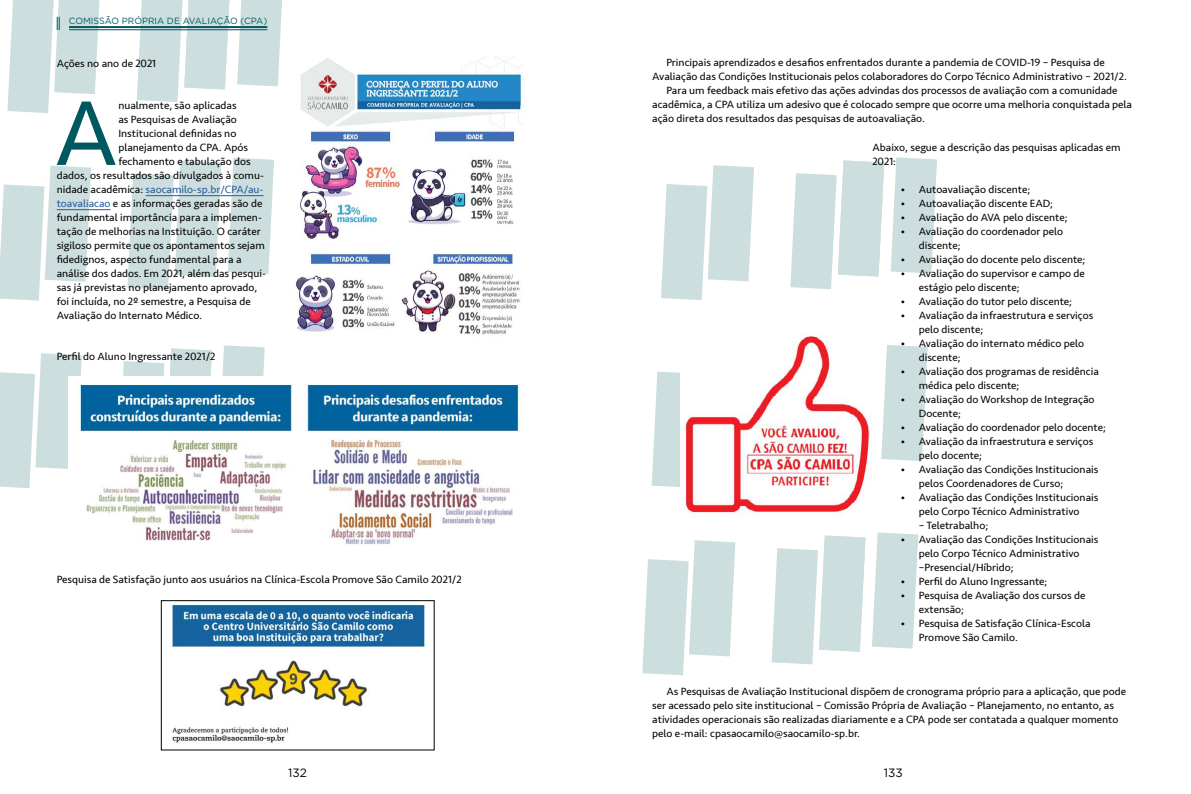
<style>
.page{position:relative;width:1191px;height:794px;background:#fff}
.page>*{position:absolute;margin:0;border:0;box-sizing:border-box;transform-origin:0 0}
.t1{font:95.1px "Seravek";color:#005960}
.t2{font:12px "Gotham";color:#000}
.t3{font:11px/14px "Seravek";color:#000}
.t4{font:11px "Seravek";color:#275b9b}
.t5{font:9px "Gotham";color:#005960}
.s1{color:#000}
.s2{color:#275b9b}
</style>
<div class="page">
<svg style="left:0;top:4px;width:13px;height:484px"></svg>
<svg style="left:123px;top:0;width:20px;height:376px"></svg>
<svg style="left:13px;top:0;width:110px;height:488px"></svg>
<svg style="left:143px;top:0;width:53px;height:376px"></svg>
<svg style="left:196px;top:0;width:86px;height:376px"></svg>
<hr style="left:146px;top:195px;width:117px;height:1px;background:#275b9b">
<hr style="left:57px;top:209px;width:54px;height:1px;background:#275b9b">
<img style="left:293px;top:57px;width:232px;height:280px">
<img style="left:69px;top:377px;width:452px;height:167px">
<img style="left:169px;top:604px;width:257px;height:140px">
<div style="left:161px;top:600px;width:274px;height:150px;border:1px solid #000"></div>
<hr style="left:69px;top:26px;width:198px;height:2px;background:#005960">
<hr style="left:69px;top:29px;width:198px;height:1px;background:#005960">
<svg style="left:57px;top:17px;width:3px;height:13px"></svg>
<svg style="left:642px;top:203px;width:24px;height:472px"></svg>
<svg style="left:776px;top:178px;width:20px;height:486px"></svg>
<svg style="left:666px;top:165px;width:110px;height:511px"></svg>
<svg style="left:796px;top:160px;width:53px;height:505px"></svg>
<svg style="left:849px;top:157px;width:88px;height:495px"></svg>
<img style="left:680px;top:325px;width:196px;height:199px">
<p class="t5" style="left:69px;top:15px;width:200px">COMISSÃO PRÓPRIA DE AVALIAÇÃO (CPA)</p>
<p class="t3" style="left:57px;top:56px;width:101px">Ações no ano de 2021</p>
<h1 class="t1" style="left:54px;top:60px;width:66px">A</h1>
<p class="t3" style="left:118px;top:98px;width:120px">nualmente, são aplicadas</p>
<p class="t3" style="left:118px;top:112px;width:120px">as Pesquisas de Avaliação</p>
<p class="t3" style="left:118px;top:126px;width:120px">Institucional definidas no</p>
<p class="t3" style="left:118px;top:140px;width:131px">planejamento da CPA. Após</p>
<p class="t3" style="left:118px;top:154px;width:134px">fechamento e tabulação dos</p>
<p class="t3" style="left:57px;top:168px;width:209px">dados, os resultados são divulgados à comu-</p>
<p class="t4" style="left:57px;top:181px;width:208px"><span class="s1">nidade acadêmica:</span> saocamilo-sp.br/CPA/au-</p>
<p class="t3" style="left:57px;top:196px;width:207px"><span class="s2">toavaliacao</span> e as informações geradas são de</p>
<p class="t3" style="left:57px;top:210px;width:207px">fundamental importância para a implemen-</p>
<p class="t3" style="left:57px;top:224px;width:205px">tação de melhorias na Instituição. O caráter</p>
<p class="t3" style="left:57px;top:238px;width:210px">sigiloso permite que os apontamentos sejam</p>
<p class="t3" style="left:57px;top:252px;width:186px">fidedignos, aspecto fundamental para a</p>
<p class="t3" style="left:57px;top:266px;width:211px">análise dos dados. Em 2021, além das pesqui-</p>
<p class="t3" style="left:57px;top:280px;width:202px">sas já previstas no planejamento aprovado,</p>
<p class="t3" style="left:57px;top:294px;width:195px">foi incluída, no 2º semestre, a Pesquisa de</p>
<p class="t3" style="left:57px;top:308px;width:147px">Avaliação do Internato Médico.</p>
<p class="t3" style="left:57px;top:349px;width:160px">Perfil do Aluno Ingressante 2021/2</p>
<p class="t3" style="left:57px;top:572px;width:406px">Pesquisa de Satisfação junto aos usuários na Clínica-Escola Promove São Camilo 2021/2</p>
<p class="t3" style="left:666px;top:55px;width:440px">Principais aprendizados e desafios enfrentados durante a pandemia de COVID-19 – Pesquisa de</p>
<p class="t3" style="left:652px;top:69px;width:476px">Avaliação das Condições Institucionais pelos colaboradores do Corpo Técnico Administrativo – 2021/2.</p>
<p class="t3" style="left:666px;top:83px;width:453px">Para um feedback mais efetivo das ações advindas dos processos de avaliação com a comunidade</p>
<p class="t3" style="left:652px;top:97px;width:481px">acadêmica, a CPA utiliza um adesivo que é colocado sempre que ocorre uma melhoria conquistada pela</p>
<p class="t3" style="left:652px;top:111px;width:274px">ação direta dos resultados das pesquisas de autoavaliação.</p>
<p class="t3" style="left:872px;top:140px;width:250px">Abaixo, segue a descrição das pesquisas aplicadas em<br>2021:</p>
<p class="t3" style="left:900px;top:182px;width:131px">• Autoavaliação discente;</p>
<p class="t3" style="left:900px;top:196px;width:154px">• Autoavaliação discente EAD;</p>
<p class="t3" style="left:900px;top:210px;width:168px">• Avaliação do AVA pelo discente;</p>
<p class="t3" style="left:918px;top:224px;width:146px;text-indent:-18px">• Avaliação do coordenador pelo discente;</p>
<p class="t3" style="left:900px;top:252px;width:186px">• Avaliação do docente pelo discente;</p>
<p class="t3" style="left:918px;top:266px;width:167px;text-indent:-18px">• Avaliação do supervisor e campo de estágio pelo discente;</p>
<p class="t3" style="left:900px;top:294px;width:173px">• Avaliação do tutor pelo discente;</p>
<p class="t3" style="left:918px;top:308px;width:176px;text-indent:-18px">• Avaliação da infraestrutura e serviços pelo discente;</p>
<p class="t3" style="left:918px;top:336px;width:167px;text-indent:-18px">• Avaliação do internato médico pelo discente;</p>
<p class="t3" style="left:918px;top:364px;width:182px;text-indent:-18px">• Avaliação dos programas de residência médica pelo discente;</p>
<p class="t3" style="left:918px;top:392px;width:177px;text-indent:-18px">• Avaliação do Workshop de Integração<br>Docente;</p>
<p class="t3" style="left:900px;top:420px;width:207px">• Avaliação do coordenador pelo docente;</p>
<p class="t3" style="left:918px;top:434px;width:176px;text-indent:-18px">• Avaliação da infraestrutura e serviços pelo docente;</p>
<p class="t3" style="left:918px;top:462px;width:181px;text-indent:-18px">• Avaliação das Condições Institucionais pelos Coordenadores de Curso;</p>
<p class="t3" style="left:900px;top:490px;width:199px;text-align:center">• Avaliação das Condições Institucionais pelo Corpo Técnico Administrativo</p>
<p class="t3" style="left:918px;top:518px;width:71px">– Teletrabalho;</p>
<p class="t3" style="left:918px;top:532px;width:181px;text-indent:-18px">• Avaliação das Condições Institucionais pelo Corpo Técnico Administrativo –Presencial/Híbrido;</p>
<p class="t3" style="left:900px;top:574px;width:148px">• Perfil do Aluno Ingressante;</p>
<p class="t3" style="left:918px;top:588px;width:168px;text-indent:-18px">• Pesquisa de Avaliação dos cursos de extensão;</p>
<p class="t3" style="left:918px;top:616px;width:173px;text-indent:-18px">• Pesquisa de Satisfação Clínica-Escola<br>Promove São Camilo.</p>
<p class="t3" style="left:652px;top:684px;width:475px;text-indent:14px">As Pesquisas de Avaliação Institucional dispõem de cronograma próprio para a aplicação, que pode ser acessado pelo site institucional – Comissão Própria de Avaliação – Planejamento, no entanto, as atividades operacionais são realizadas diariamente e a CPA pode ser contatada a qualquer momento pelo e-mail: cpasaocamilo@saocamilo-sp.br.</p>
<p class="t2" style="left:288px;top:765px;width:20px">132</p>
<p class="t2" style="left:883px;top:765px;width:21px">133</p>
</div>
